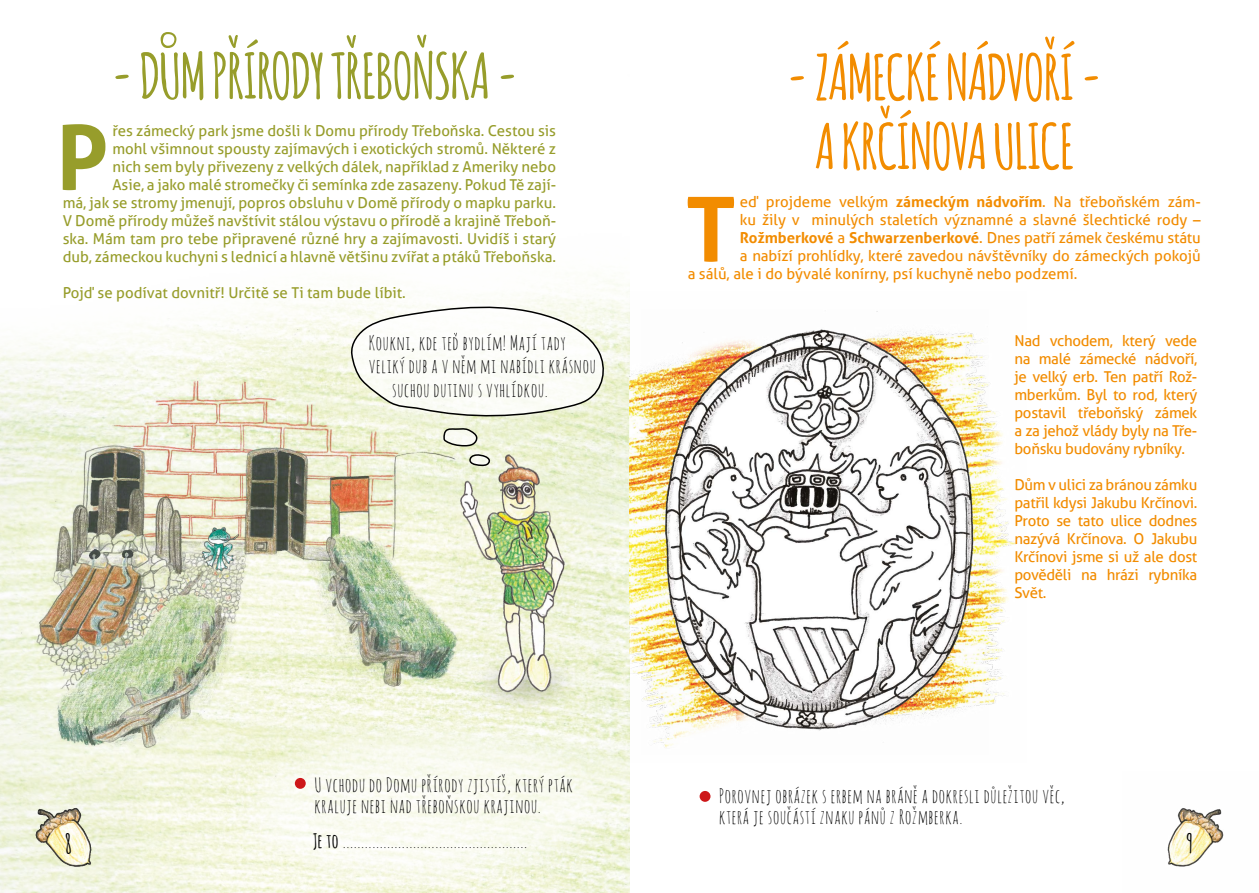
<style>
.page{position:relative;width:1259px;height:893px;background:#fff}
.page>*{position:absolute;margin:0;border:0;box-sizing:border-box;transform-origin:0 0}
.t1{font:700 89.7px "Aller";color:#979d2b}
.t2{font:700 89.7px "Aller";color:#f28c00}
.t3{font:700 61.5px/69px "Amatic";color:#f28c00;text-align:center}
.t4{font:700 61.5px "Amatic";color:#979d2b}
.t5{font:700 25.5px "Amatic";color:#000}
.t6{font:19.5px/21px "Amatic SC";letter-spacing:.03em;color:#000}
.t7{font:15px/18px "Aller";letter-spacing:-.01em;color:#f28c00;text-align:justify}
.t8{font:15px/18px "Aller";color:#979d2b;text-align:right}
.s1{font-family:"Amatic";font-weight:700}
.s2{font-weight:700}
</style>
<div class="page">
<img style="left:136px;top:280px;width:493px;height:613px">
<img style="left:0;top:805px;width:136px;height:88px">
<svg style="left:236px;top:726px;width:379px;height:160px;fill:#f9faef"></svg>
<svg style="left:350px;top:300px;width:257px;height:154px"></svg>
<img style="left:629px;top:303px;width:388px;height:459px">
<div style="left:699px;top:791px;width:11px;height:11px;background:#cd1719;border-radius:50%"></div>
<img style="left:1167px;top:808px;width:57px;height:59px">
<img style="left:0;top:319px;width:469px;height:486px">
<img style="left:197px;top:514px;width:47px;height:68px">
<img style="left:641px;top:309px;width:347px;height:446px">
<img style="left:451px;top:454px;width:162px;height:260px">
<h2 class="t4" style="left:111px;top:32px;width:409px">- DŮM PŘÍRODY TŘEBOŇSKA -</h2>
<h1 class="t1" style="left:56px;top:103px;width:54px">P</h1>
<p class="t8" style="left:63px;top:121px;width:495px">řes zámecký park jsme došli k Domu přírody Třeboňska. Cestou sis<br>mohl všimnout spousty zajímavých i exotických stromů. Některé z<br>nich sem byly přivezeny z velkých dálek, například z Ameriky nebo<br>Asie, a jako malé stromečky či semínka zde zasazeny. Pokud Tě zají-<br>má, jak se stromy jmenují, popros obsluhu v Domě přírody o mapku parku.<br>V Domě přírody můžeš navštívit stálou výstavu o přírodě a krajině Třeboň&shy;ska. Mám tam pro tebe připravené různé hry a zajímavosti. Uvidíš i starý dub, zámeckou kuchyni s lednicí a hlavně většinu zvířat a ptáků Třeboňska.</p>
<p class="t8" style="left:63px;top:283px;width:344px">Pojď se podívat dovnitř! Určitě se Ti tam bude líbit.</p>
<h3 class="t5" style="left:62px;top:825px;width:14px">1 28</h3>
<h3 class="t6" style="left:369px;top:332px;width:199px">Koukni, kde ted bydlím! Mají tady</h3>
<h3 class="t6" style="left:369px;top:355px;width:229px">veliký dub a v něm mi nabídli krásnou</h3>
<h3 class="t6" style="left:392px;top:379px;width:157px">suchou dutinu s vyhlídkou.</h3>
<h3 class="t6" style="left:314px;top:774px;width:260px">U vchodu do Domu přírody zjistíš, který pták kraluje nebi nad třeboňskou krajinou.</h3>
<h3 class="t6" style="left:313px;top:830px;width:216px"><span class="s1">Je to</span> ..................................................</h3>
<h2 class="t3" style="left:786px;top:41px;width:317px">- ZÁMECKÉ NÁDVOŘÍ -<br>A KRČÍNOVA ULICE</h2>
<h1 class="t2" style="left:685px;top:174px;width:52px">T</h1>
<p class="t7" style="left:740px;top:193px;width:462px">eď projdeme velkým <span class="s2">zámeckým nádvořím</span>. Na třeboňském zám-</p>
<p class="t7" style="left:740px;top:211px;width:462px">ku žily v minulých staletích významné a slavné šlechtické rody –</p>
<p class="t7" style="left:740px;top:229px;width:462px"><span class="s2">Rožmberkové</span> a <span class="s2">Schwarzenberkové</span>. Dnes patří zámek českému státu</p>
<p class="t7" style="left:740px;top:247px;width:462px">a nabízí prohlídky, které zavedou návštěvníky do zámeckých pokojů</p>
<p class="t7" style="left:687px;top:265px;width:391px">a sálů, ale i do bývalé konírny, psí kuchyně nebo podzemí.</p>
<p class="t7" style="left:1014px;top:332px;width:184px">Nad vchodem, který vede na malé zámecké nádvoří, je velký erb. Ten patří Rož&shy;mberkům. Byl to rod, který postavil třeboňský zámek a za jehož vlády byly na Tře&shy;boňsku budovány rybníky.</p>
<p class="t7" style="left:1014px;top:476px;width:184px">Dům v ulici za bránou zámku patřil kdysi Jakubu Krčínovi.<br>Proto se tato ulice dodnes nazývá Krčínova. O Jakubu Krčínovi jsme si už ale dost pověděli na hrázi rybníka Svět.</p>
<h3 class="t6" style="left:719px;top:785px;width:347px">Porovnej obrázek s erbem na bráně a dokresli důležitou věc, která je součástí znaku pánů z Rožmberka.</h3>
<h3 class="t5" style="left:1185px;top:825px;width:9px">9</h3>
</div>
